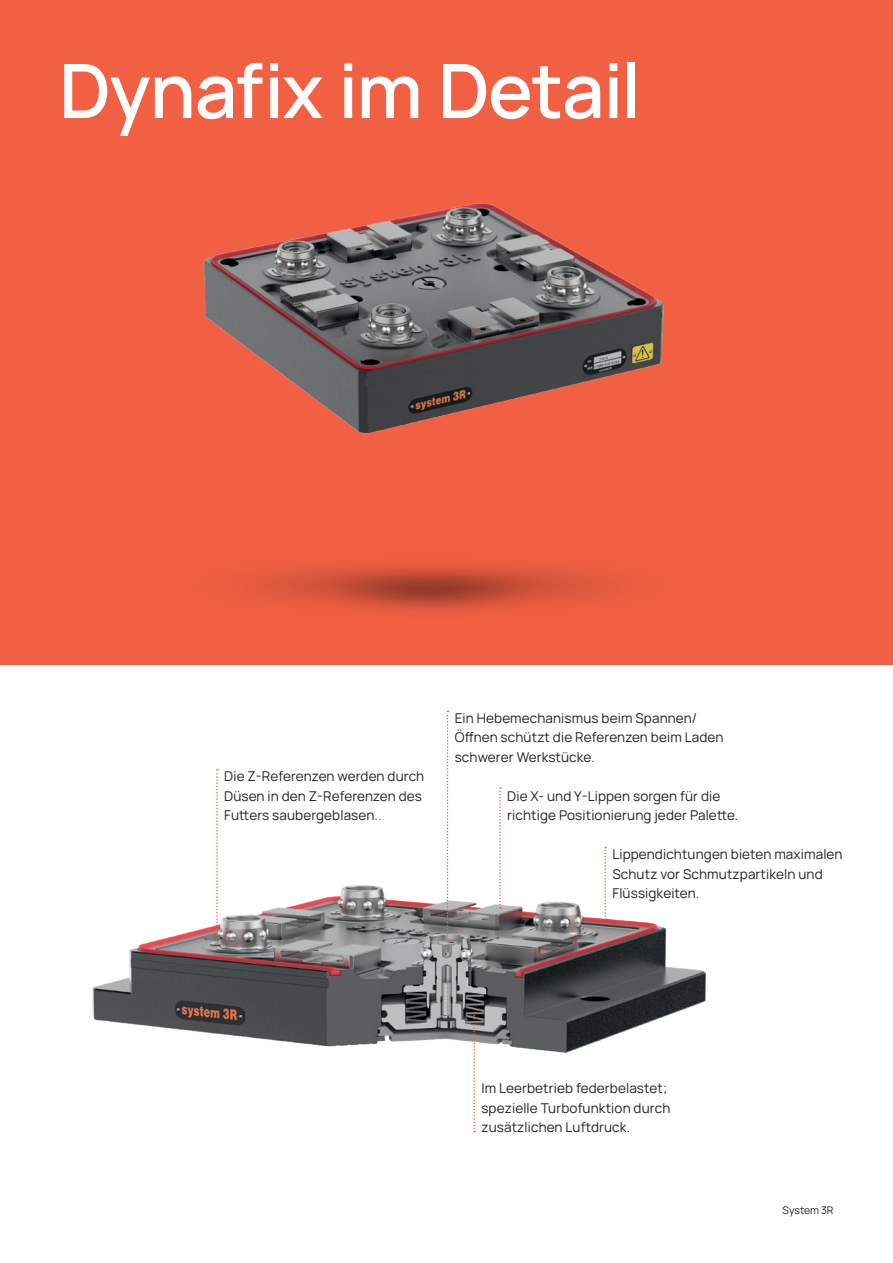
<style>
.page{position:relative;width:893px;height:1263px;background:#fff}
.page>*{position:absolute;margin:0;border:0;box-sizing:border-box;transform-origin:0 0}
.t1{font:600 75px "Manrope";letter-spacing:-.02em;color:#fff}
.t2{font:13.5px/19.5px "Manrope";letter-spacing:.01em;color:#231f20}
.t3{font:10.5px "Manrope";letter-spacing:-.005em;color:#231f20}
.s1{color:#00a54f}
</style>
<div class="page">
<div style="left:0;top:0;width:893px;height:664px;background:#f16043"></div>
<img style="left:203px;top:203px;width:461px;height:231px">
<img style="left:92px;top:769px;width:614px;height:364px">
<svg style="left:216px;top:769px;width:2px;height:173px"></svg>
<svg style="left:447px;top:711px;width:2px;height:231px"></svg>
<svg style="left:499px;top:787px;width:2px;height:121px"></svg>
<svg style="left:604px;top:847px;width:2px;height:73px"></svg>
<svg style="left:473px;top:1008px;width:2px;height:124px"></svg>
<h1 class="t1" style="left:59px;top:30px;width:584px">Dynafix im Detail</h1>
<p class="t2" style="left:224px;top:766px;width:202px">Die Z-Referenzen werden durch<br>Düsen in den Z-Referenzen des<br>Futters saubergeblasen.<span class="s1">.</span></p>
<p class="t2" style="left:455px;top:707px;width:270px">Ein Hebemechanismus beim Spannen/<br>Öffnen schützt die Referenzen beim Laden schwerer Werkstücke.</p>
<p class="t2" style="left:507px;top:785px;width:233px">Die X- und Y-Lippen sorgen für die richtige Positionierung jeder Palette.</p>
<p class="t2" style="left:612px;top:844px;width:232px">Lippendichtungen bieten maximalen<br>Schutz vor Schmutzpartikeln und<br>Flüssigkeiten.</p>
<p class="t2" style="left:481px;top:1078px;width:191px">Im Leerbetrieb federbelastet; spezielle Turbofunktion durch zusätzlichen Luftdruck.</p>
<p class="t3" style="left:783px;top:1202px;width:52px">System 3R</p>
</div>
